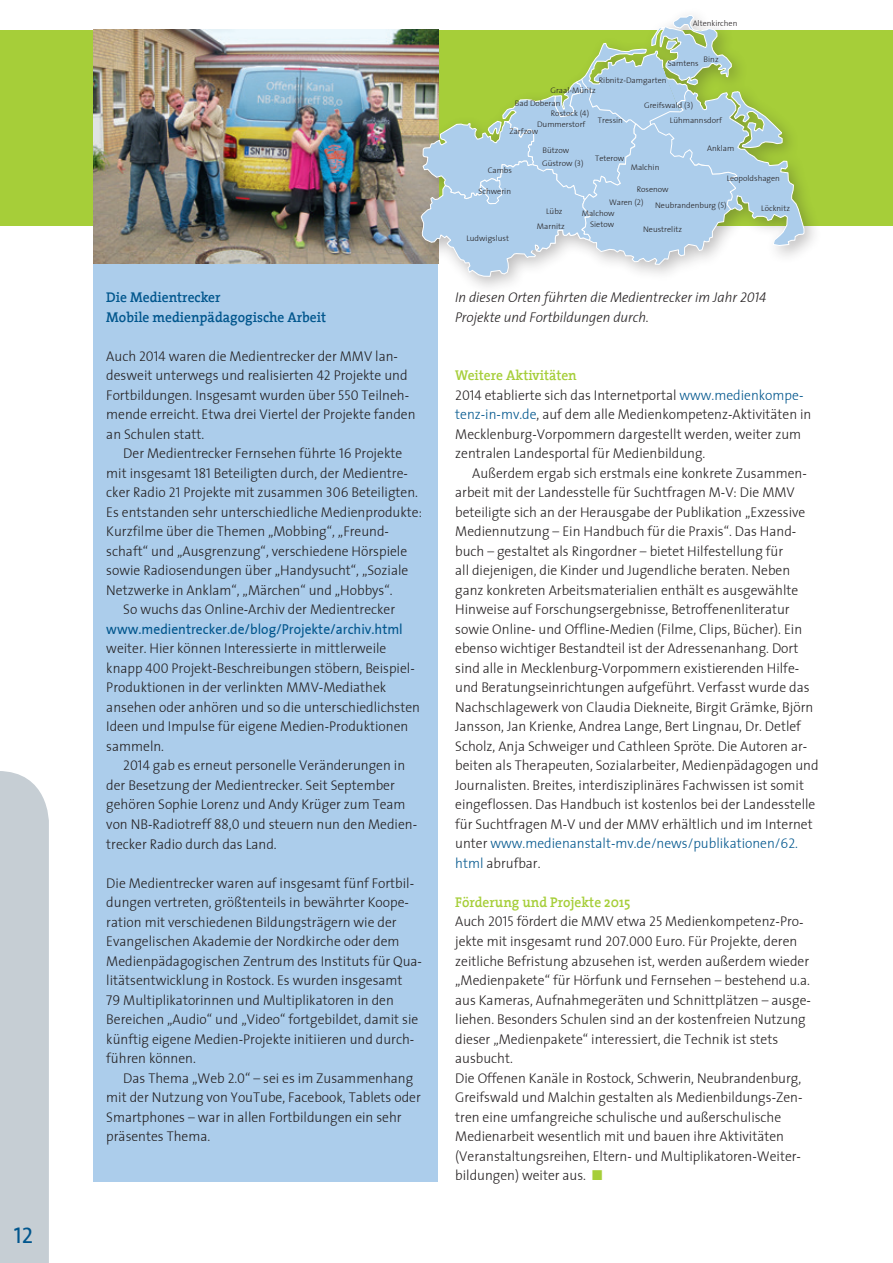
<style>
.page{position:relative;width:893px;height:1263px;background:#fff}
.page>*{position:absolute;margin:0;border:0;box-sizing:border-box;transform-origin:0 0}
.t1{font:22.5px "The Sans ZHW1 Plain";color:#01568d}
.t2{font:14.25px/19.5px "The Sans Light ZHW1 Plain";color:#231f20;scale:.95 1}
.t3{font:italic 14.25px/19.5px "The Sans Light ZHW1";color:#231f20;scale:.95 1}
.t4{font:600 14.25px/19.5px "The Serif";color:#01568d;scale:.95 1}
.t5{font:14.25px "The Sans ZHW1 Plain";color:#01568d;scale:.95 1}
.t6{font:600 14.25px "The Serif";color:#a6ce39;scale:.95 1}
.t7{font:8.1px/13.4px "The Sans Light ZHW1 Plain";color:#231f20}
.s1{color:#01568d}
.s2{color:#a6ce39}
</style>
<div class="page">
<div style="left:0;top:771px;width:49px;height:492px;background:#c6ced4"></div>
<div style="left:0;top:30px;width:893px;height:195px;background:#a6ce39"></div>
<div style="left:94px;top:225px;width:344px;height:957px;background:#accdeb"></div>
<img style="left:94px;top:30px;width:318px;height:234px">
<div style="left:412px;top:6px;width:410px;height:289px;background:#231f20;opacity:.3"></div>
<svg style="left:420px;top:15px;width:384px;height:262px"></svg>
<h1 class="t1" style="left:14px;top:1217px;width:21px">12</h1>
<p class="t4" style="left:106px;top:287px;width:233px">Die Medientrecker<br>Mobile medienpädagogische Arbeit</p>
<p class="t2" style="left:106px;top:346px;width:327px">Auch 2014 waren die Medientrecker der MMV lan&shy;desweit unterwegs und realisierten 42 Projekte und Fortbildungen. Insgesamt wurden über 550 Teilneh&shy;mende erreicht. Etwa drei Viertel der Projekte fanden an Schulen statt.</p>
<p class="t2" style="left:123px;top:443px;width:295px">Der Medientrecker Fernsehen führte 16 Projekte</p>
<p class="t2" style="left:106px;top:463px;width:319px">mit insgesamt 181 Beteiligten durch, der Medientre-</p>
<p class="t2" style="left:106px;top:482px;width:330px">cker Radio 21 Projekte mit zusammen 306 Beteiligten.</p>
<p class="t2" style="left:106px;top:502px;width:334px">Es entstanden sehr unterschiedliche Medienprodukte:</p>
<p class="t2" style="left:106px;top:521px;width:299px">Kurzfilme über die Themen „Mobbing“, „Freund-</p>
<p class="t2" style="left:106px;top:541px;width:318px">schaft“ und „Ausgrenzung“, verschiedene Hörspiele</p>
<p class="t2" style="left:106px;top:560px;width:319px">sowie Radiosendungen über „Handysucht“, „Soziale</p>
<p class="t2" style="left:106px;top:580px;width:303px">Netzwerke in Anklam“, „Märchen“ und „Hobbys“.</p>
<p class="t2" style="left:123px;top:599px;width:288px">So wuchs das Online-Archiv der Medientrecker</p>
<p class="t5" style="left:106px;top:617px;width:314px">www.medientrecker.de/blog/Projekte/archiv.html</p>
<p class="t2" style="left:106px;top:638px;width:332px">weiter. Hier können Interessierte in mittlerweile knapp 400 Projekt-Beschreibungen stöbern, Beispiel-Produktionen in der verlinkten MMV-Mediathek ansehen oder anhören und so die unterschiedlichsten Ideen und Impulse für eigene Medien-Produktionen sammeln.</p>
<p class="t2" style="left:106px;top:755px;width:329px;text-indent:17px">2014 gab es erneut personelle Veränderungen in der Besetzung der Medientrecker. Seit September gehören Sophie Lorenz und Andy Krüger zum Team von NB-Radiotreff 88,0 und steuern nun den Medien&shy;trecker Radio durch das Land.</p>
<p class="t2" style="left:106px;top:872px;width:334px">Die Medientrecker waren auf insgesamt fünf Fortbil&shy;dungen vertreten, größtenteils in bewährter Koope&shy;ration mit verschiedenen Bildungsträgern wie der Evangelischen Akademie der Nordkirche oder dem Medienpädagogischen Zentrum des Instituts für Qua&shy;litätsentwicklung in Rostock. Es wurden insgesamt<br>79 Multiplikatorinnen und Multiplikatoren in den Bereichen „Audio“ und „Video“ fortgebildet, damit sie künftig eigene Medien-Projekte initiieren und durch&shy;führen können.</p>
<p class="t2" style="left:106px;top:1067px;width:333px;text-indent:17px">Das Thema „Web 2.0“ – sei es im Zusammenhang mit der Nutzung von YouTube, Facebook, Tablets oder Smartphones – war in allen Fortbildungen ein sehr präsentes Thema.</p>
<p class="t7" style="left:693px;top:16px;width:46px">Altenkirchen</p>
<p class="t7" style="left:704px;top:52px;width:16px">Binz</p>
<p class="t7" style="left:668px;top:56px;width:32px">Samtens</p>
<p class="t7" style="left:599px;top:74px;width:69px">Ribnitz-Damgarten</p>
<p class="t7" style="left:515px;top:83px;width:82px;text-indent:36px">Graal-Müritz<br>Bad Doberan</p>
<p class="t7" style="left:551px;top:106px;width:40px">Rostock (4)</p>
<p class="t7" style="left:670px;top:97px;width:53px;line-height:15px;text-indent:-26px">Greifswald (3)<br>Lühmannsdorf</p>
<p class="t7" style="left:707px;top:142px;width:29px">Anklam</p>
<p class="t7" style="left:727px;top:171px;width:55px">Leopoldshagen</p>
<p class="t7" style="left:761px;top:202px;width:30px">Löcknitz</p>
<p class="t7" style="left:598px;top:113px;width:27px">Tressin</p>
<p class="t7" style="left:537px;top:117px;width:50px">Dummerstorf</p>
<p class="t7" style="left:542px;top:156px;width:43px">Güstrow (3)</p>
<p class="t7" style="left:509px;top:125px;width:30px">Zarfzow</p>
<p class="t7" style="left:543px;top:143px;width:28px">Bützow</p>
<p class="t7" style="left:595px;top:152px;width:31px">Teterow</p>
<p class="t7" style="left:631px;top:160px;width:30px">Malchin</p>
<p class="t7" style="left:488px;top:163px;width:26px">Cambs</p>
<p class="t7" style="left:478px;top:184px;width:34px">Schwerin</p>
<p class="t7" style="left:637px;top:183px;width:33px">Rosenow</p>
<p class="t7" style="left:609px;top:196px;width:36px">Waren (2)</p>
<p class="t7" style="left:655px;top:199px;width:73px">Neubrandenburg (5)</p>
<p class="t7" style="left:643px;top:223px;width:40px">Neustrelitz</p>
<p class="t7" style="left:537px;top:203px;width:29px;line-height:15.3px;text-align:right">Lübz<br>Marnitz</p>
<p class="t7" style="left:582px;top:206px;width:34px">Malchow</p>
<p class="t7" style="left:590px;top:218px;width:26px">Sietow</p>
<p class="t7" style="left:466px;top:231px;width:44px">Ludwigslust</p>
<p class="t3" style="left:455px;top:287px;width:329px">In diesen Orten führten die Medientrecker im Jahr 2014<br>Projekte und Fortbildungen durch.</p>
<p class="t6" style="left:455px;top:364px;width:130px">Weitere Aktivitäten</p>
<p class="t2" style="left:455px;top:385px;width:376px">2014 etablierte sich das Internetportal <span class="s1">www.medienkompe&shy;tenz-in-mv.de</span>, auf dem alle Medienkompetenz-Aktivitäten in Mecklenburg-Vorpommern dargestellt werden, weiter zum zentralen Landesportal für Medienbildung.</p>
<p class="t2" style="left:455px;top:463px;width:384px;text-indent:17px">Außerdem ergab sich erstmals eine konkrete Zusammen&shy;arbeit mit der Landesstelle für Suchtfragen M-V: Die MMV beteiligte sich an der Herausgabe der Publikation „Exzessive Mediennutzung – Ein Handbuch für die Praxis“. Das Hand&shy;buch – gestaltet als Ringordner – bietet Hilfestellung für<br>all diejenigen, die Kinder und Jugendliche beraten. Neben ganz konkreten Arbeitsmaterialien enthält es ausgewählte Hinweise auf Forschungsergebnisse, Betroffenenliteratur sowie Online- und Offline-Medien (Filme, Clips, Bücher). Ein ebenso wichtiger Bestandteil ist der Adressenanhang. Dort sind alle in Mecklenburg-Vorpommern existierenden Hilfe&shy;und Beratungseinrichtungen aufgeführt. Verfasst wurde das Nachschlagewerk von Claudia Diekneite, Birgit Grämke, Björn Jansson, Jan Krienke, Andrea Lange, Bert Lingnau, Dr. Detlef Scholz, Anja Schweiger und Cathleen Spröte. Die Autoren ar&shy;beiten als Therapeuten, Sozialarbeiter, Medienpädagogen und Journalisten. Breites, interdisziplinäres Fachwissen ist somit eingeflossen. Das Handbuch ist kostenlos bei der Landesstelle für Suchtfragen M-V und der MMV erhältlich und im Internet unter <span class="s1">www.medienanstalt-mv.de/news/publikationen/62. html</span> abrufbar.</p>
<p class="t6" style="left:455px;top:890px;width:186px">Förderung und Projekte 2015</p>
<p class="t2" style="left:455px;top:911px;width:376px">Auch 2015 fördert die MMV etwa 25 Medienkompetenz-Pro&shy;jekte mit insgesamt rund 207.000 Euro. Für Projekte, deren zeitliche Befristung abzusehen ist, werden außerdem wieder „Medienpakete“ für Hörfunk und Fernsehen – bestehend u.a. aus Kameras, Aufnahmegeräten und Schnittplätzen – ausge&shy;liehen. Besonders Schulen sind an der kostenfreien Nutzung dieser „Medienpakete“ interessiert, die Technik ist stets ausbucht.<br>Die Offenen Kanäle in Rostock, Schwerin, Neubrandenburg, Greifswald und Malchin gestalten als Medienbildungs-Zen&shy;tren eine umfangreiche schulische und außerschulische Medienarbeit wesentlich mit und bauen ihre Aktivitäten (Veranstaltungsreihen, Eltern- und Multiplikatoren-Weiter&shy;bildungen) weiter aus. <span class="s2">■</span></p>
</div>
